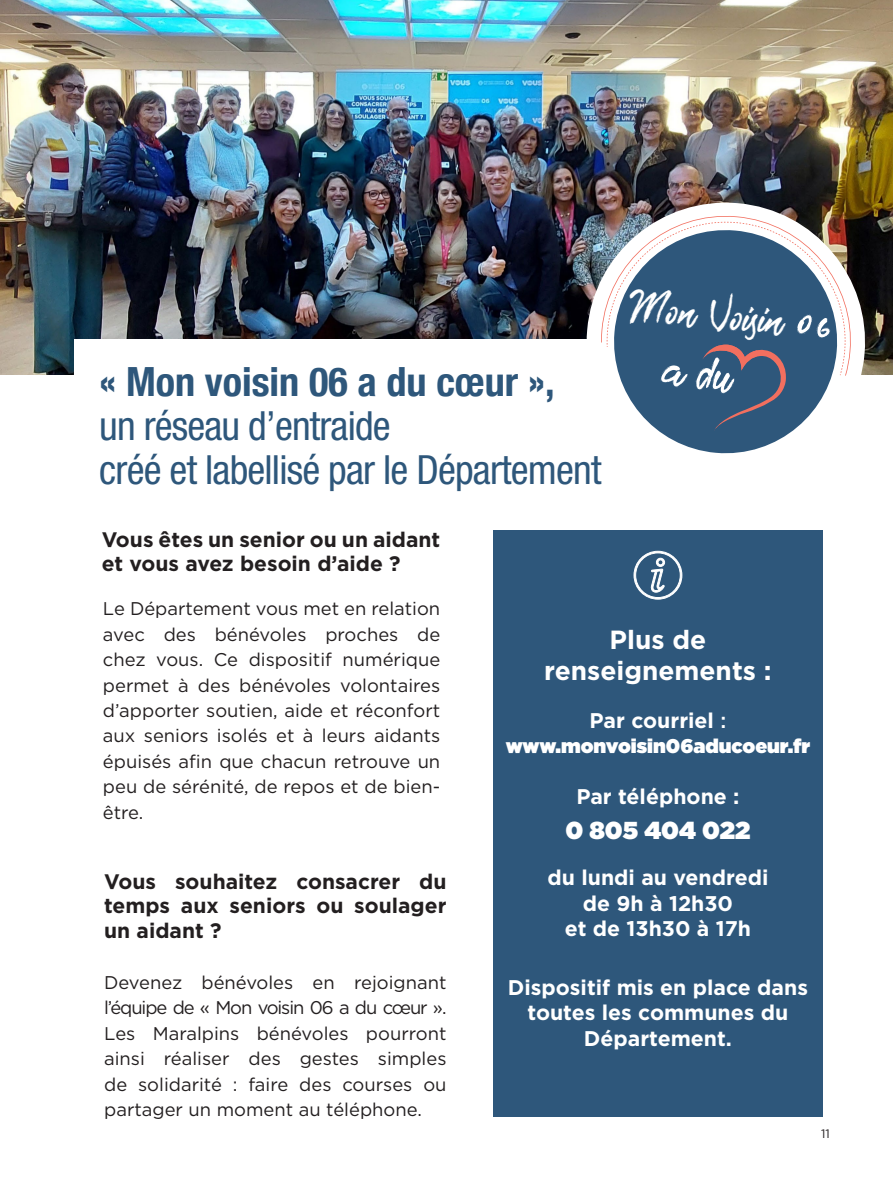
<style>
.page{position:relative;width:893px;height:1191px;background:#fff}
.page>*{position:absolute;margin:0;border:0;box-sizing:border-box;transform-origin:0 0}
.t1{font:40.77px "Brother Free";color:#fff}
.t2{font:condensed 40.25px "Helvetica Neue LT Std";letter-spacing:-.02em;color:#2e577b}
.t3{font:700 condensed 40.25px "Helvetica Neue";color:#2e577b}
.t4{font:700 26.25px "Gotham";color:#fff}
.t5{font:900 24.5px "Gotham";color:#fff}
.t6{font:700 21.18px/25.4px "Gotham";color:#fff;text-align:center}
.t7{font:700 21px/24.5px "Gotham";color:#231f20}
.t8{font:900 19.78px "Gotham";color:#fff}
.t9{font:18.38px/25.4px "Gotham";color:#231f20;text-align:justify}
.t10{font:12.25px "Gotham";color:#231f20}
.s1{font-size:48.3px}
.s2{font-weight:500}
</style>
<div class="page">
<img style="left:0;top:0;width:893px;height:375px">
<div style="left:493px;top:530px;width:330px;height:586px;background:#2e577b"></div>
<div style="left:74px;top:340px;width:558px;height:57px;background:#fff"></div>
<img style="left:580px;top:196px;width:291px;height:179px">
<svg style="left:633px;top:550px;width:50px;height:50px"></svg>
<svg style="left:601px;top:210px;width:255px;height:244px"></svg>
<p class="t3" style="left:99px;top:348px;width:457px">« Mon voisin 06 a du cœur »,</p>
<p class="t2" style="left:99px;top:402px;width:293px">un réseau d’entraide</p>
<p class="t2" style="left:99px;top:446px;width:504px">créé et labellisé par le Département</p>
<p class="t7" style="left:102px;top:527px;width:340px">Vous êtes un senior ou un aidant et vous avez besoin d’aide ?</p>
<h1 class="t1" style="left:629px;top:280px;width:208px;rotate:5deg">Mon Voisin <span class="s1">06</span></h1>
<p class="t9" style="left:103px;top:595px;width:339px">Le Département vous met en relation avec des bénévoles proches de chez vous. Ce dispositif numérique permet à des bénévoles volontaires d’apporter soutien, aide et réconfort aux seniors isolés et à leurs aidants épuisés afin que chacun retrouve un peu de sérénité, de repos et de bien&shy;être.</p>
<p class="t7" style="left:104px;top:869px;width:344px;text-align:justify">Vous souhaitez consacrer du temps aux seniors ou soulager un aidant ?</p>
<p class="t9" style="left:104px;top:969px;width:344px">Devenez bénévoles en rejoignant l’équipe de « Mon voisin 06 a du cœur ».<br>Les Maralpins bénévoles pourront ainsi réaliser des gestes simples de solidarité : faire des courses ou partager un moment au téléphone.</p>
<p class="t4" style="left:610px;top:622px;width:98px">Plus de</p>
<p class="t4" style="left:544px;top:653px;width:229px">renseignements :</p>
<p class="t6" style="left:590px;top:707px;width:138px">Par courriel <span class="s2">:</span></p>
<p class="t8" style="left:506px;top:732px;width:306px">www.monvoisin06aducoeur.fr</p>
<p class="t6" style="left:576px;top:784px;width:165px">Par téléphone :</p>
<p class="t5" style="left:565px;top:813px;width:187px">0 805 404 022</p>
<p class="t6" style="left:547px;top:865px;width:222px">du lundi au vendredi</p>
<p class="t6" style="left:583px;top:890px;width:152px">de 9h à 12h30</p>
<p class="t6" style="left:565px;top:916px;width:188px">et de 13h30 à 17h</p>
<p class="t6" style="left:508px;top:974px;width:302px">Dispositif mis en place dans toutes les communes du<br>Département.</p>
<p class="t10" style="left:821px;top:1125px;width:10px">11</p>
</div>
